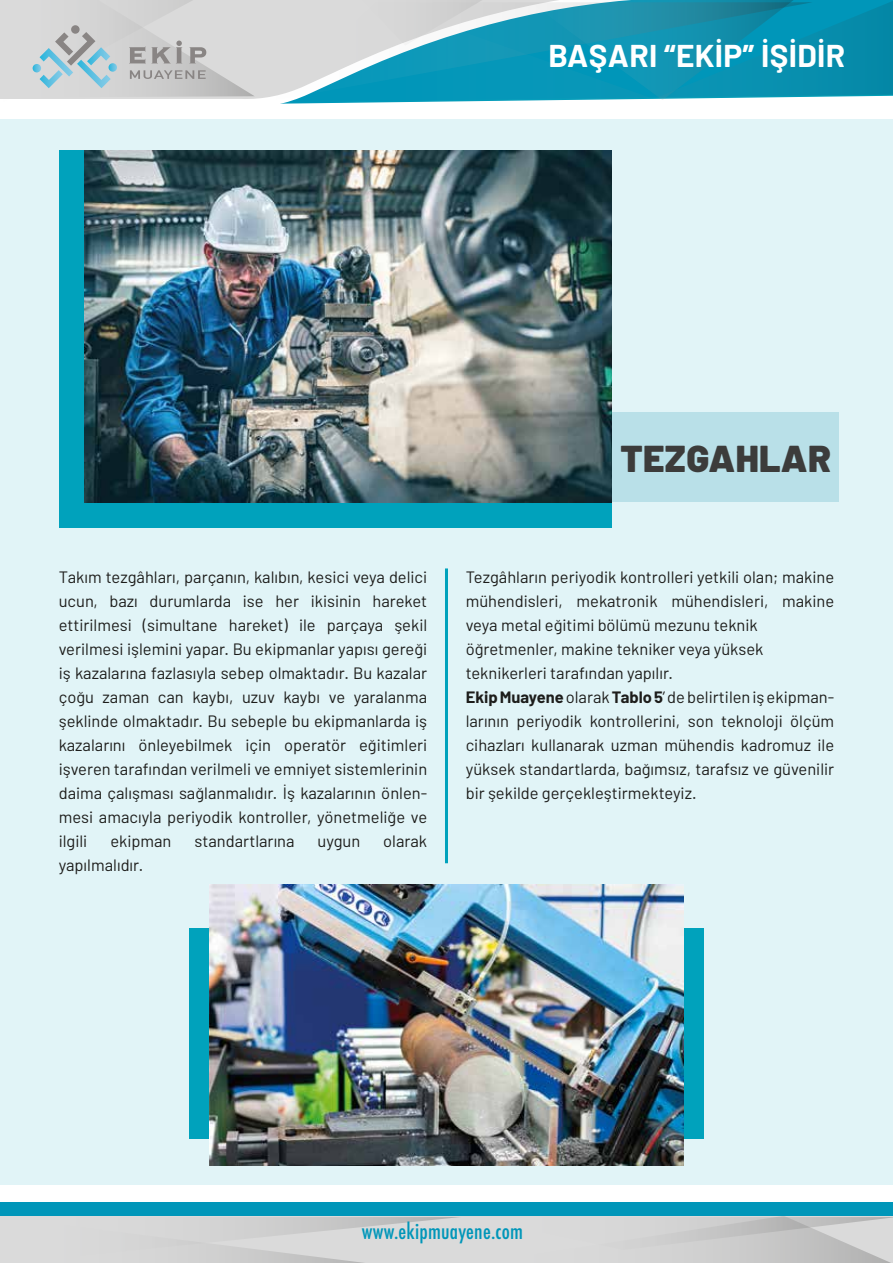
<style>
.page{position:relative;width:893px;height:1263px;background:#fff}
.page>*{position:absolute;margin:0;border:0;box-sizing:border-box;transform-origin:0 0}
.t1{font:900 37.5px "Barlow";letter-spacing:.01em;color:#3c3c3b}
.t2{font:700 31.65px "Barlow";letter-spacing:.01em;color:#fff}
.t3{font:500 condensed 21px "Futura";letter-spacing:.01em;color:#0096b9}
.t4{font:16.5px/24px "Barlow";color:#1d1d1b;text-align:justify}
.s1{font-weight:700}
</style>
<div class="page">
<div style="left:0;top:119px;width:893px;height:1065px;background:#e1f4f7"></div>
<div style="left:0;top:1202px;width:893px;height:13px;background:#0096b9"></div>
<svg style="left:0;top:1216px;width:893px;height:47px;background:#d2d2d2"></svg>
<svg style="left:373px;top:0;width:520px;height:102px;background:#1f99b6"></svg>
<svg style="left:307px;top:0;width:487px;height:100px;background:#41a6be"></svg>
<svg style="left:0;top:0;width:301px;height:104px;background:#d0d3d4"></svg>
<div style="left:550px;top:412px;width:288px;height:90px;background:#b9e0e8"></div>
<hr style="left:445px;top:568px;width:3px;height:295px;background:#00a2bc">
<div style="left:59px;top:151px;width:553px;height:377px;background:#00a2bc"></div>
<img style="left:84px;top:151px;width:528px;height:351px">
<div style="left:395px;top:928px;width:308px;height:210px;background:#00a2bc"></div>
<div style="left:189px;top:928px;width:308px;height:210px;background:#00a2bc"></div>
<img style="left:209px;top:884px;width:475px;height:281px">
<h2 class="t2" style="left:549px;top:36px;width:298px">BAŞARI “EKİP” İŞİDİR</h2>
<h1 class="t1" style="left:620px;top:436px;width:212px">TEZGAHLAR</h1>
<p class="t4" style="left:59px;top:565px;width:370px">Takım tezgâhları, parçanın, kalıbın, kesici veya delici ucun, bazı durumlarda ise her ikisinin hareket ettirilmesi (simultane hareket) ile parçaya şekil verilmesi işlemini yapar. Bu ekipmanlar yapısı gereği iş kazalarına fazlasıyla sebep olmaktadır. Bu kazalar çoğu zaman can kaybı, uzuv kaybı ve yaralanma şeklinde olmaktadır. Bu sebeple bu ekipmanlarda iş kazalarını önleyebilmek için operatör eğitimleri işveren tarafından verilmeli ve emniyet sistemlerinin daima çalışması sağlanmalıdır. İş kazalarının önlen&shy;mesi amacıyla periyodik kontroller, yönetmeliğe ve ilgili</p>
<p class="t4" style="left:110px;top:829px;width:63px">ekipman</p>
<p class="t4" style="left:194px;top:829px;width:102px">standartlarına</p>
<p class="t4" style="left:318px;top:829px;width:44px">uygun</p>
<p class="t4" style="left:383px;top:829px;width:45px">olarak</p>
<p class="t4" style="left:59px;top:853px;width:86px">yapılmalıdır.</p>
<p class="t4" style="left:466px;top:565px;width:370px;text-align:left">Tezgâhların periyodik kontrolleri yetkili olan; makine mühendisleri, mekatronik mühendisleri, makine veya metal eğitimi bölümü mezunu teknik öğretmenler, makine tekniker veya yüksek teknikerleri tarafından yapılır.<br><span class="s1">Ekip Muayene</span> olarak <span class="s1">Tablo 5</span>’ de belirtilen iş ekipman&shy;larının periyodik kontrollerini, son teknoloji ölçüm cihazları kullanarak uzman mühendis kadromuz ile yüksek standartlarda, bağımsız, tarafsız ve güvenilir bir şekilde gerçekleştirmekteyiz.</p>
<p class="t3" style="left:362px;top:1218px;width:163px">www.ekipmuayene.com</p>
</div>
